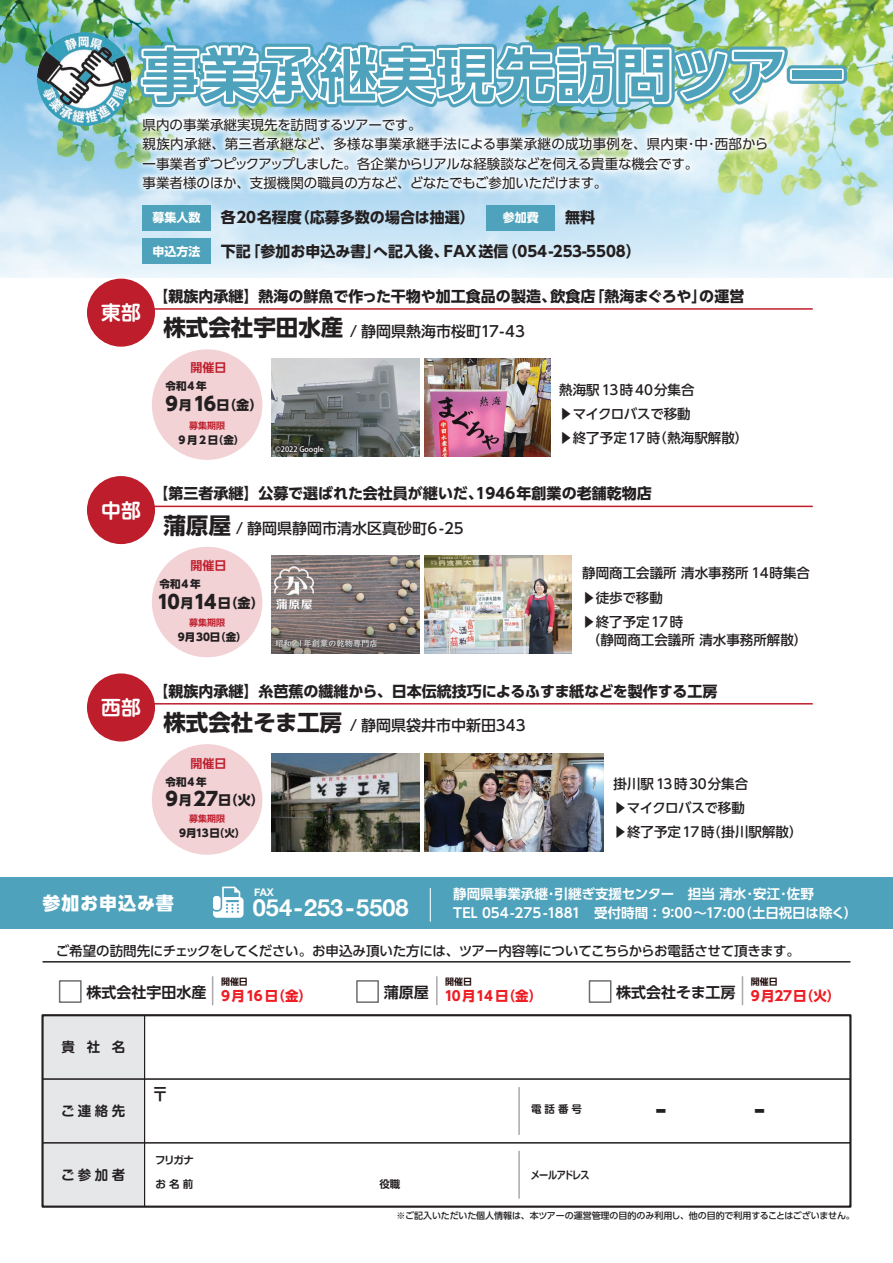
<style>
.page{position:relative;width:893px;height:1263px;background:#fff}
.page>*{position:absolute;margin:0;border:0;box-sizing:border-box;transform-origin:0 0}
.t1{font:700 57.75px "UD Shin Go Pro De";letter-spacing:.025em;color:#4ea2bb}
.t2{font:500 34.05px "UD Shin Go Pro";color:#231f20}
.t3{font:700 23.55px "Helvetica Neue";color:#fff}
.t4{font:700 19.8px "Shin M Go Pr 6 N De";color:#fff}
.t5{font:800 18px "UD Shin Go Pro";letter-spacing:.05em;color:#fff}
.t6{font:500 18px "UD Shin Go Pro";color:#231f20}
.t7{font:700 15px "UD Shin Go Pro";color:#231f20}
.t8{font:500 15px "UD Shin Go Pro";color:#231f20}
.t9{font:700 15px "UD Shin Go Pro De";color:#231f20}
.t10{font:13.5px/19.5px "UD Shin Go Pro";color:#231f20}
.t11{font:500 13.5px/24px "UD Shin Go Pro";color:#231f20}
.t12{font:700 13.5px/19.5px "UD Shin Go Pro De";color:#fff}
.t13{font:500 13.5px "UD Shin Go Pro";letter-spacing:-.025em;color:#231f20}
.t14{font:700 13.5px "UD Shin Go Pro";letter-spacing:.06em;color:#ee1d23}
.t15{font:700 13.5px "Shin M Go Pr 6 N De";letter-spacing:.26em;color:#231f20}
.t16{font:800 13.2px "UD Shin Go Pro";color:#231f20}
.t17{font:700 12px "UD Shin Go Pro";color:#fff}
.t18{font:700 12px "UD Shin Go Pro De";letter-spacing:-.005em;color:#be1d2c}
.t19{font:800 10.5px "UD Shin Go Pro";letter-spacing:.07em;color:#231f20}
.t20{font:700 10.5px "Shin M Go Pr 6 N De";letter-spacing:-.035em;color:#231f20}
.t21{font:700 10.5px "Shin M Go Pr 6 N De";letter-spacing:-.08em;color:#231f20;scale:.87 1}
.t22{font:700 10.5px "Helvetica Neue";color:#fff}
.t23{font:500 9px "UD Shin Go Pro";letter-spacing:-.01em;color:#231f20}
.t24{font:700 9px "UD Shin Go Pro De";color:#be1d2c}
.t25{font:700 9px "UD Shin Go Pro De";letter-spacing:-.005em;color:#170000}
.t26{font:500 7.5px "Koz Go Pr 6 N";color:#fff}
.s1{font-weight:700;font-size:22.5px}
.s2{font-size:18.75px}
</style>
<div class="page">
<img style="left:0;top:0;width:893px;height:483px">
<div style="left:787px;top:65px;width:60px;height:19px;border:11px solid #4ea2bb"></div>
<svg style="left:132px;top:26px;width:663px;height:36px"></svg>
<div style="left:790px;top:68px;width:54px;height:13px;border:4px solid #fff"></div>
<img style="left:38px;top:32px;width:92px;height:93px">
<img style="left:87px;top:62px;width:736px;height:187px">
<div style="left:59px;top:980px;width:23px;height:23px;border:1px solid #6c6d70"></div>
<svg style="left:212px;top:977px;width:1px;height:28px"></svg>
<div style="left:589px;top:980px;width:22px;height:23px;border:1px solid #6c6d70"></div>
<svg style="left:742px;top:977px;width:1px;height:28px"></svg>
<div style="left:356px;top:980px;width:23px;height:23px;border:1px solid #6c6d70"></div>
<hr style="left:436px;top:977px;width:2px;height:28px;background:#a8a9ad">
<hr style="left:43px;top:961px;width:807px;height:1px;background:#231f20">
<div style="left:43px;top:1015px;width:102px;height:191px;background:#e6e7e9"></div>
<div style="left:42px;top:1015px;width:103px;height:64px;border:1px solid #231f20"></div>
<div style="left:144px;top:1078px;width:707px;height:65px;border:1px solid #231f20"></div>
<div style="left:42px;top:1078px;width:103px;height:65px;border:1px solid #231f20"></div>
<div style="left:144px;top:1142px;width:707px;height:65px;border:1px solid #231f20"></div>
<div style="left:42px;top:1142px;width:103px;height:65px;border:1px solid #231f20"></div>
<div style="left:41px;top:1014px;width:810px;height:194px;border:2px solid #231f20"></div>
<hr style="left:518px;top:1087px;width:2px;height:47px;background:#a8a9ad">
<hr style="left:518px;top:1151px;width:2px;height:47px;background:#a8a9ad">
<div style="left:143px;top:205px;width:68px;height:26px;background:#4ea2bb"></div>
<div style="left:143px;top:238px;width:68px;height:26px;background:#4ea2bb"></div>
<div style="left:487px;top:205px;width:68px;height:26px;background:#4ea2bb"></div>
<div style="left:152px;top:349px;width:110px;height:111px;background:#f2d2d5;border-radius:50%"></div>
<hr style="left:133px;top:308px;width:680px;height:2px;background:#be1d2c">
<div style="left:87px;top:279px;width:68px;height:68px;background:#be1d2c;border-radius:50%"></div>
<img style="left:272px;top:358px;width:147px;height:98px">
<img style="left:424px;top:358px;width:126px;height:98px">
<div style="left:152px;top:547px;width:110px;height:110px;background:#f2d2d5;border-radius:50%"></div>
<hr style="left:133px;top:506px;width:680px;height:1px;background:#be1d2c">
<div style="left:87px;top:476px;width:68px;height:68px;background:#be1d2c;border-radius:50%"></div>
<img style="left:272px;top:556px;width:147px;height:98px">
<img style="left:424px;top:556px;width:148px;height:98px">
<div style="left:152px;top:744px;width:110px;height:111px;background:#f2d2d5;border-radius:50%"></div>
<hr style="left:133px;top:703px;width:680px;height:1px;background:#be1d2c">
<div style="left:87px;top:673px;width:68px;height:68px;background:#be1d2c;border-radius:50%"></div>
<img style="left:272px;top:753px;width:147px;height:98px">
<img style="left:424px;top:753px;width:179px;height:98px">
<div style="left:0;top:877px;width:893px;height:51px;background:#4ea2bb"></div>
<svg style="left:213px;top:886px;width:31px;height:32px"></svg>
<hr style="left:430px;top:888px;width:1px;height:33px;background:#fff">
<img style="left:220px;top:390px;width:159px;height:118px">
<h1 class="t1" style="left:141px;top:28px;width:706px">事業承継実現先訪問ツアー</h1>
<p class="t10" style="left:143px;top:114px;width:627px">県内の事業承継実現先を訪問するツアーです。<br>親族内承継、第三者承継など、多様な事業承継手法による事業承継の成功事例を、県内東･中･西部から一事業者ずつピックアップしました。各企業からリアルな経験談などを伺える貴重な機会です。<br>事業者様のほか、支援機関の職員の方など、どなたでもご参加いただけます。</p>
<h3 class="t4" style="left:101px;top:296px;width:41px">東部</h3>
<p class="t17" style="left:503px;top:208px;width:37px">参加費</p>
<p class="t7" style="left:565px;top:205px;width:31px">無料</p>
<p class="t17" style="left:153px;top:208px;width:49px">募集人数</p>
<p class="t7" style="left:221px;top:205px;width:255px">各20名程度（応募多数の場合は抽選）</p>
<p class="t17" style="left:153px;top:242px;width:49px">申込方法</p>
<p class="t7" style="left:221px;top:239px;width:421px">下記「参加お申込み書」へ記入後、FAX送信（054-253-5508）</p>
<p class="t7" style="left:153px;top:284px;width:592px">【親族内承継】熱海の鮮魚で作った干物や加工食品の製造、飲食店「熱海まぐろや」の運営</p>
<p class="t8" style="left:163px;top:319px;width:363px"><span class="s1">株式会社宇田水産</span> / 静岡県熱海市桜町17-43</p>
<p class="t18" style="left:190px;top:358px;width:37px">開催日</p>
<p class="t19" style="left:166px;top:377px;width:43px">令和4年</p>
<p class="t16" style="left:166px;top:394px;width:98px"><span class="s2">9</span>月<span class="s2">16</span>日（金）</p>
<p class="t24" style="left:189px;top:418px;width:37px">募集期限</p>
<p class="t19" style="left:178px;top:432px;width:68px">9月2日（金）</p>
<p class="t26" style="left:275px;top:445px;width:50px">©2022 Google</p>
<p class="t11" style="left:559px;top:377px;width:190px">熱海駅13時40分集合<br>▶マイクロバスで移動<br>▶終了予定17時（熱海駅解散）</p>
<h3 class="t4" style="left:101px;top:494px;width:41px">中部</h3>
<p class="t7" style="left:153px;top:481px;width:500px">【第三者承継】公募で選ばれた会社員が継いだ、1946年創業の老舗乾物店</p>
<p class="t8" style="left:163px;top:516px;width:302px"><span class="s1">蒲原屋</span> / 静岡県静岡市清水区真砂町6-25</p>
<p class="t18" style="left:190px;top:555px;width:37px">開催日</p>
<p class="t19" style="left:160px;top:576px;width:43px">令和4年</p>
<p class="t16" style="left:157px;top:592px;width:108px"><span class="s2">10</span>月<span class="s2">14</span>日（金）</p>
<p class="t24" style="left:189px;top:615px;width:37px">募集期限</p>
<p class="t19" style="left:178px;top:628px;width:70px">9月30日（金）</p>
<p class="t11" style="left:582px;top:561px;width:229px">静岡商工会議所 清水事務所 14時集合▶徒歩で移動<br>▶終了予定17時</p>
<p class="t11" style="left:587px;top:627px;width:222px">（静岡商工会議所 清水事務所解散）</p>
<h3 class="t4" style="left:101px;top:691px;width:41px">西部</h3>
<p class="t7" style="left:153px;top:679px;width:565px">【親族内承継】糸芭蕉の繊維から、日本伝統技巧によるふすま紙などを製作する工房</p>
<p class="t8" style="left:163px;top:713px;width:364px"><span class="s1">株式会社そま工房</span> / 静岡県袋井市中新田343</p>
<p class="t18" style="left:190px;top:754px;width:37px">開催日</p>
<p class="t19" style="left:166px;top:773px;width:43px">令和4年</p>
<p class="t16" style="left:166px;top:789px;width:100px"><span class="s2">9</span>月<span class="s2">27</span>日（火）</p>
<p class="t24" style="left:189px;top:812px;width:37px">募集期限</p>
<p class="t19" style="left:179px;top:825px;width:68px">9月13日（火）</p>
<p class="t11" style="left:613px;top:772px;width:190px">掛川駅13時30分集合<br>▶マイクロバスで移動<br>▶終了予定17時（掛川駅解散）</p>
<p class="t22" style="left:254px;top:884px;width:21px">FAX</p>
<p class="t12" style="left:453px;top:884px;width:406px">静岡県事業承継･引継ぎ支援センター　担当 清水･安江･佐野<br>TEL 054-275-1881　受付時間：9:00～17:00（土日祝日は除く）</p>
<p class="t5" style="left:43px;top:889px;width:133px">参加お申込み書</p>
<h3 class="t3" style="left:253px;top:889px;width:157px">054-253-5508</h3>
<p class="t13" style="left:56px;top:940px;width:746px">ご希望の訪問先にチェックをしてください。お申込み頂いた方には、ツアー内容等についてこちらからお電話させて頂きます。</p>
<p class="t9" style="left:86px;top:980px;width:121px">株式会社宇田水産</p>
<p class="t25" style="left:221px;top:974px;width:28px">開催日</p>
<p class="t14" style="left:221px;top:985px;width:93px">9月16 日（金）</p>
<p class="t9" style="left:616px;top:980px;width:121px">株式会社そま工房</p>
<p class="t25" style="left:445px;top:974px;width:28px">開催日</p>
<p class="t14" style="left:444px;top:985px;width:99px">10月14日（金）</p>
<p class="t25" style="left:751px;top:974px;width:28px">開催日</p>
<p class="t9" style="left:384px;top:980px;width:47px">蒲原屋</p>
<p class="t14" style="left:751px;top:985px;width:91px">9月27日（火）</p>
<p class="t15" style="left:62px;top:1036px;width:65px">貴社名</p>
<p class="t6" style="left:151px;top:1079px;width:19px">〒</p>
<p class="t15" style="left:61px;top:1100px;width:66px">ご連絡先</p>
<p class="t20" style="left:531px;top:1101px;width:53px">電話番号</p>
<p class="t15" style="left:61px;top:1163px;width:66px">ご参加者</p>
<p class="t20" style="left:155px;top:1151px;width:41px">フリガナ</p>
<p class="t20" style="left:156px;top:1175px;width:39px">お名前</p>
<p class="t20" style="left:379px;top:1175px;width:22px">役職</p>
<p class="t21" style="left:531px;top:1166px;width:69px">メールアドレス</p>
<h2 class="t2" style="left:655px;top:1080px;width:13px">-</h2>
<h2 class="t2" style="left:754px;top:1080px;width:13px">-</h2>
<p class="t23" style="left:397px;top:1208px;width:460px">※ご記入いただいた個人情報は、本ツアーの運営管理の目的のみ利用し、他の目的で利用することはございません。</p>
</div>
